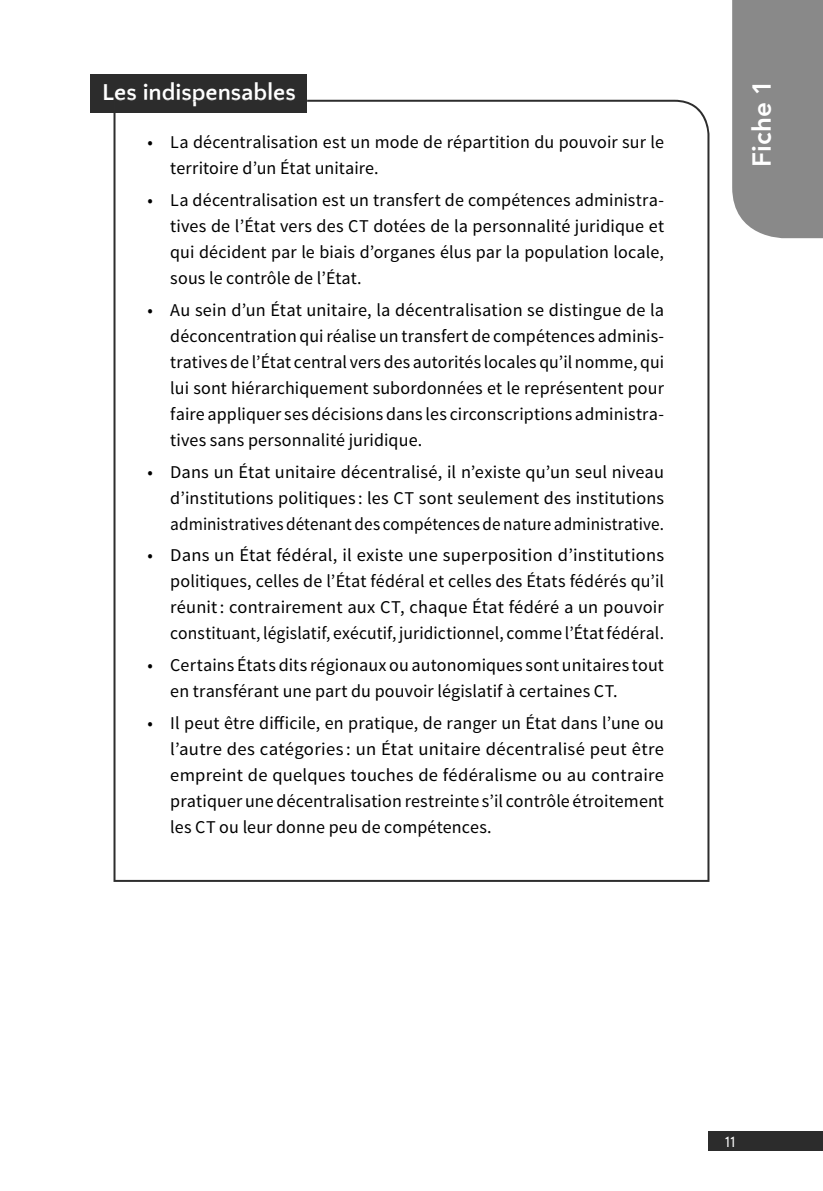
<style>
.page{position:relative;width:823px;height:1191px;background:#fff}
.page>*{position:absolute;margin:0;border:0;box-sizing:border-box;transform-origin:0 0}
.t1{font:800 26px "Avenir";color:#fff}
.t2{font:700 24px "Quattrocento Sans";color:#fff}
.t3{font:18px/26px "Source Sans Pro";letter-spacing:.005em;color:#000;text-align:justify}
.t4{font:16px "Quattrocento Sans";color:#fff}
</style>
<div class="page">
<div style="left:707px;top:1131px;width:115px;height:20px;background:#2c2c2c"></div>
<svg style="left:732px;top:0;width:90px;height:238px;background:#8d8d8d"></svg>
<div style="left:91px;top:74px;width:216px;height:38px;background:#2c2c2c"></div>
<svg style="left:113px;top:100px;width:596px;height:782px"></svg>
<svg style="left:113px;top:100px;width:194px;height:12px"></svg>
<h2 class="t2" style="left:102px;top:82px;width:81px">L in i</h2>
<h2 class="t2" style="left:217px;top:82px;width:15px">n</h2>
<h2 class="t2" style="left:267px;top:82px;width:30px">l s</h2>
<p class="t3" style="left:170px;top:131px;width:495px;text-indent:-23px">• La décentralisation est un mode de répartition du pouvoir sur le territoire d’un État unitaire.</p>
<p class="t3" style="left:170px;top:189px;width:495px;text-indent:-23px">• La décentralisation est un transfert de compétences administra&shy;tives de l’État vers des CT dotées de la personnalité juridique et qui décident par le biais d’organes élus par la population locale, sous le contrôle de l’État.</p>
<p class="t3" style="left:170px;top:298px;width:495px;text-indent:-23px">• Au sein d’un État unitaire, la décentralisation se distingue de la déconcentration qui réalise un transfert de compétences adminis&shy;tratives de l’État central vers des autorités locales qu’il nomme, qui lui sont hiérarchiquement subordonnées et le représentent pour faire appliquer ses décisions dans les circonscriptions administra&shy;tives sans personnalité juridique.</p>
<p class="t3" style="left:170px;top:460px;width:495px;text-indent:-23px">• Dans un État unitaire décentralisé, il n’existe qu’un seul niveau d’institutions politiques : les CT sont seulement des institutions administratives détenant des compétences de nature administrative.</p>
<p class="t3" style="left:170px;top:544px;width:495px;text-indent:-23px">• Dans un État fédéral, il existe une superposition d’institutions politiques, celles de l’État fédéral et celles des États fédérés qu’il réunit : contrairement aux CT, chaque État fédéré a un pouvoir constituant, législatif, exécutif, juridictionnel, comme l’État fédéral.</p>
<p class="t3" style="left:170px;top:653px;width:495px;text-indent:-23px">• Certains États dits régionaux ou autonomiques sont unitaires tout en transférant une part du pouvoir législatif à certaines CT.</p>
<p class="t3" style="left:170px;top:711px;width:495px;text-indent:-23px">• Il peut être difficile, en pratique, de ranger un État dans l’une ou l’autre des catégories : un État unitaire décentralisé peut être empreint de quelques touches de fédéralisme ou au contraire pratiquer une décentralisation restreinte s’il contrôle étroitement les CT ou leur donne peu de compétences.</p>
<h2 class="t2" style="left:114px;top:82px;width:183px">es d spe sab es</h2>
<h1 class="t1" style="left:744px;top:167px;width:89px;rotate:-90deg">Fiche 1</h1>
<p class="t4" style="left:724px;top:1134px;width:12px">11</p>
</div>
